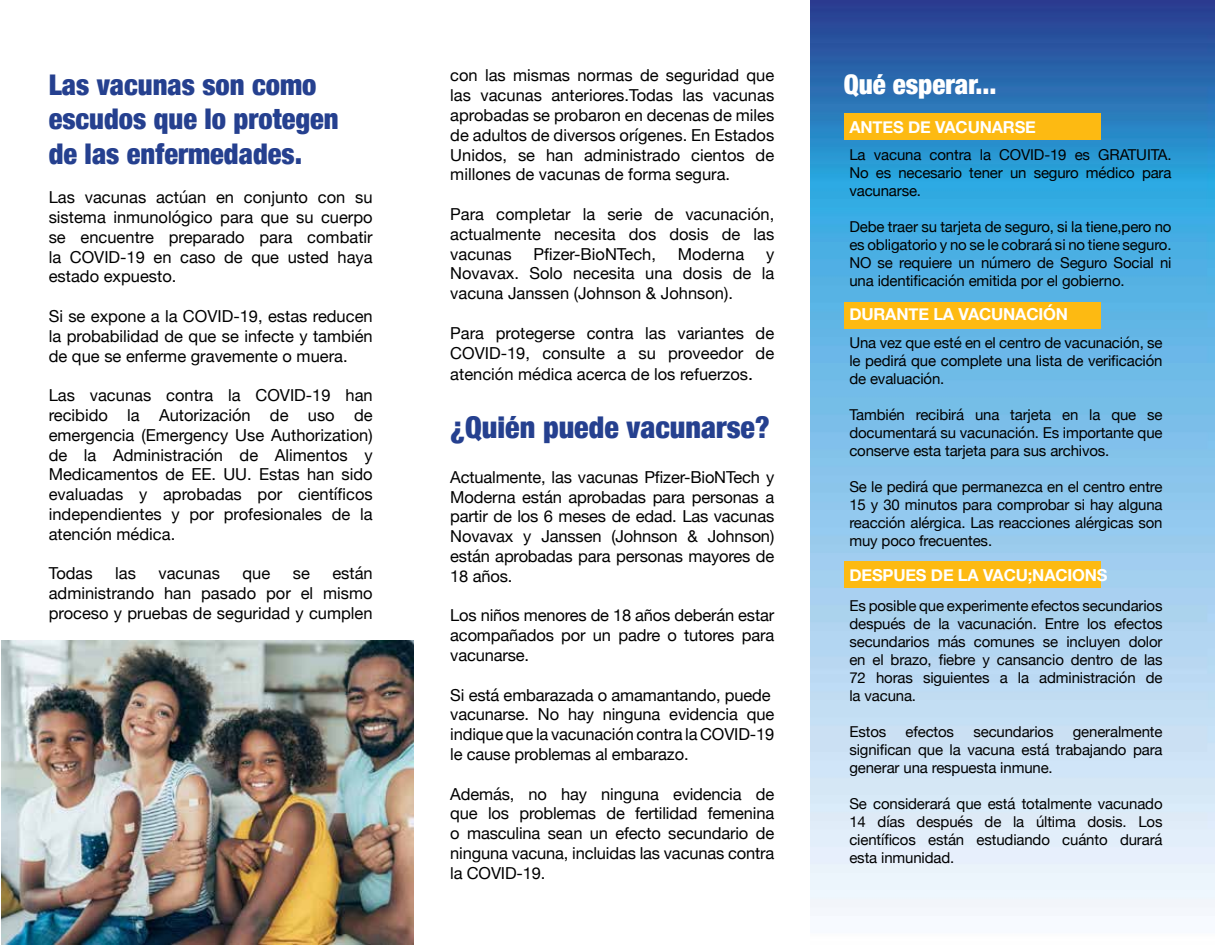
<style>
.page{position:relative;width:1215px;height:945px;background:#fff}
.page>*{position:absolute;margin:0;border:0;box-sizing:border-box;transform-origin:0 0}
.t1{font:900 condensed 30px "Helvetica Neue";color:#25408f}
.t2{font:900 condensed 28.5px/34.2px "Helvetica Neue";color:#25408f}
.t3{font:900 condensed 27px "Helvetica Neue";color:#fff}
.t4{font:16.5px/19.8px "Helvetica Neue";color:#000;text-align:justify}
.t5{font:700 16.5px "Helvetica Neue";letter-spacing:-.01em;color:#fff}
.t6{font:15px/18px "Helvetica Neue";letter-spacing:-.01em;color:#000;text-align:justify}
.s1{font-size:18px}
</style>
<div class="page">
<img style="left:810px;top:0;width:405px;height:916px">
<img style="left:1px;top:641px;width:412px;height:304px">
<div style="left:844px;top:113px;width:256px;height:27px;background:#fdba12"></div>
<div style="left:844px;top:302px;width:256px;height:27px;background:#fdba12"></div>
<div style="left:844px;top:561px;width:256px;height:27px;background:#fdba12"></div>
<h2 class="t2" style="left:49px;top:66px;width:292px">Las vacunas son como escudos que lo protegen de las enfermedades.</h2>
<p class="t4" style="left:49px;top:188px;width:326px">Las vacunas actúan en conjunto con su sistema inmunológico para que su cuerpo se encuentre preparado para combatir la COVID-19 en caso de que usted haya estado expuesto.</p>
<p class="t4" style="left:49px;top:307px;width:326px">Si se expone a la COVID-19, estas reducen la probabilidad de que se infecte y también de que se enferme gravemente o muera.</p>
<p class="t4" style="left:49px;top:386px;width:326px">Las vacunas contra la COVID-19 han recibido la Autorización de uso de emergencia (Emergency Use Authorization) de la Administración de Alimentos y Medicamentos de EE. UU. Estas han sido evaluadas y aprobadas por científicos independientes y por profesionales de la atención médica.</p>
<p class="t4" style="left:49px;top:565px;width:46px">Todas</p>
<p class="t4" style="left:115px;top:565px;width:22px">las</p>
<p class="t4" style="left:159px;top:565px;width:63px">vacunas</p>
<p class="t4" style="left:242px;top:565px;width:29px">que</p>
<p class="t4" style="left:293px;top:565px;width:19px">se</p>
<p class="t4" style="left:49px;top:565px;width:326px;text-indent:284px">están administrando han pasado por el mismo proceso y pruebas de seguridad y cumplen</p>
<p class="t4" style="left:450px;top:67px;width:326px">con las mismas normas de seguridad que las vacunas anteriores.Todas las vacunas aprobadas se probaron en decenas de miles de adultos de diversos orígenes. En Estados Unidos, se han administrado cientos de millones de vacunas de forma segura.</p>
<p class="t4" style="left:450px;top:205px;width:326px">Para completar la serie de vacunación, actualmente necesita dos dosis de las vacunas</p>
<p class="t4" style="left:534px;top:245px;width:124px">Pfizer-BioNTech,</p>
<p class="t4" style="left:678px;top:245px;width:68px">Moderna</p>
<p class="t4" style="left:450px;top:245px;width:326px;text-indent:316px">y Novavax. Solo necesita una dosis de la vacuna Janssen (Johnson &amp; Johnson).</p>
<p class="t4" style="left:450px;top:324px;width:326px">Para protegerse contra las variantes de<br>COVID-19, consulte a su proveedor de</p>
<p class="t4" style="left:450px;top:365px;width:304px">atención médica acerca de los refuerzos<span class="s1">.</span></p>
<h1 class="t1" style="left:450px;top:402px;width:321px">¿Quién puede vacunarse?</h1>
<p class="t4" style="left:450px;top:468px;width:326px">Actualmente, las vacunas Pfizer-BioNTech y Moderna están aprobadas para personas a partir de los 6 meses de edad. Las vacunas Novavax y Janssen (Johnson &amp; Johnson) están aprobadas para personas mayores de 18 años.</p>
<p class="t4" style="left:450px;top:607px;width:326px">Los niños menores de 18 años deberán estar acompañados por un padre o tutores para vacunarse.</p>
<p class="t4" style="left:450px;top:686px;width:326px;text-align:left">Si está embarazada o amamantando, puede vacunarse. No hay ninguna evidencia que indique que la vacunación contra la COVID-19 le cause problemas al embarazo.</p>
<p class="t4" style="left:450px;top:785px;width:326px">Además, no hay ninguna evidencia de que los problemas de fertilidad femenina o masculina sean un efecto secundario de ninguna vacuna, incluidas las vacunas contra la COVID-19.</p>
<h3 class="t3" style="left:844px;top:62px;width:154px">Qué esperar...</h3>
<p class="t5" style="left:849px;top:114px;width:188px">ANTES DE VACUNARSE</p>
<p class="t6" style="left:849px;top:146px;width:324px">La vacuna contra la COVID-19 es GRATUITA.<br>No es necesario tener un seguro médico para vacunarse.</p>
<p class="t6" style="left:849px;top:218px;width:324px">Debe traer su tarjeta de seguro, si la tiene,pero no es obligatorio y no se le cobrará si no tiene seguro.<br>NO se requiere un número de Seguro Social ni una identificación emitida por el gobierno.</p>
<p class="t5" style="left:849px;top:301px;width:220px">DURANTE LA VACUNACIÓN</p>
<p class="t6" style="left:849px;top:335px;width:315px">Una vez que esté en el centro de vacunación, se le pedirá que complete una lista de verificación de evaluación.</p>
<p class="t6" style="left:849px;top:407px;width:315px">También recibirá una tarjeta en la que se documentará su vacunación. Es importante que conserve esta tarjeta para sus archivos.</p>
<p class="t6" style="left:849px;top:479px;width:315px">Se le pedirá que permanezca en el centro entre 15 y 30 minutos para comprobar si hay alguna reacción alérgica. Las reacciones alérgicas son muy poco frecuentes.</p>
<p class="t5" style="left:849px;top:562px;width:260px">DESPUES DE LA VACU;NACIONS</p>
<p class="t6" style="left:849px;top:597px;width:315px">Es posible que experimente efectos secundarios después de la vacunación. Entre los efectos secundarios más comunes se incluyen dolor en el brazo, fiebre y cansancio dentro de las 72 horas siguientes a la administración de la vacuna.</p>
<p class="t6" style="left:849px;top:723px;width:38px">Estos</p>
<p class="t6" style="left:906px;top:723px;width:50px">efectos</p>
<p class="t6" style="left:973px;top:723px;width:82px">secundarios</p>
<p class="t6" style="left:849px;top:723px;width:315px;text-indent:223px">generalmente significan que la vacuna está trabajando para generar una respuesta inmune.</p>
<p class="t6" style="left:849px;top:795px;width:315px">Se considerará que está totalmente vacunado 14 días después de la última dosis. Los científicos están estudiando cuánto durará esta inmunidad.</p>
</div>
